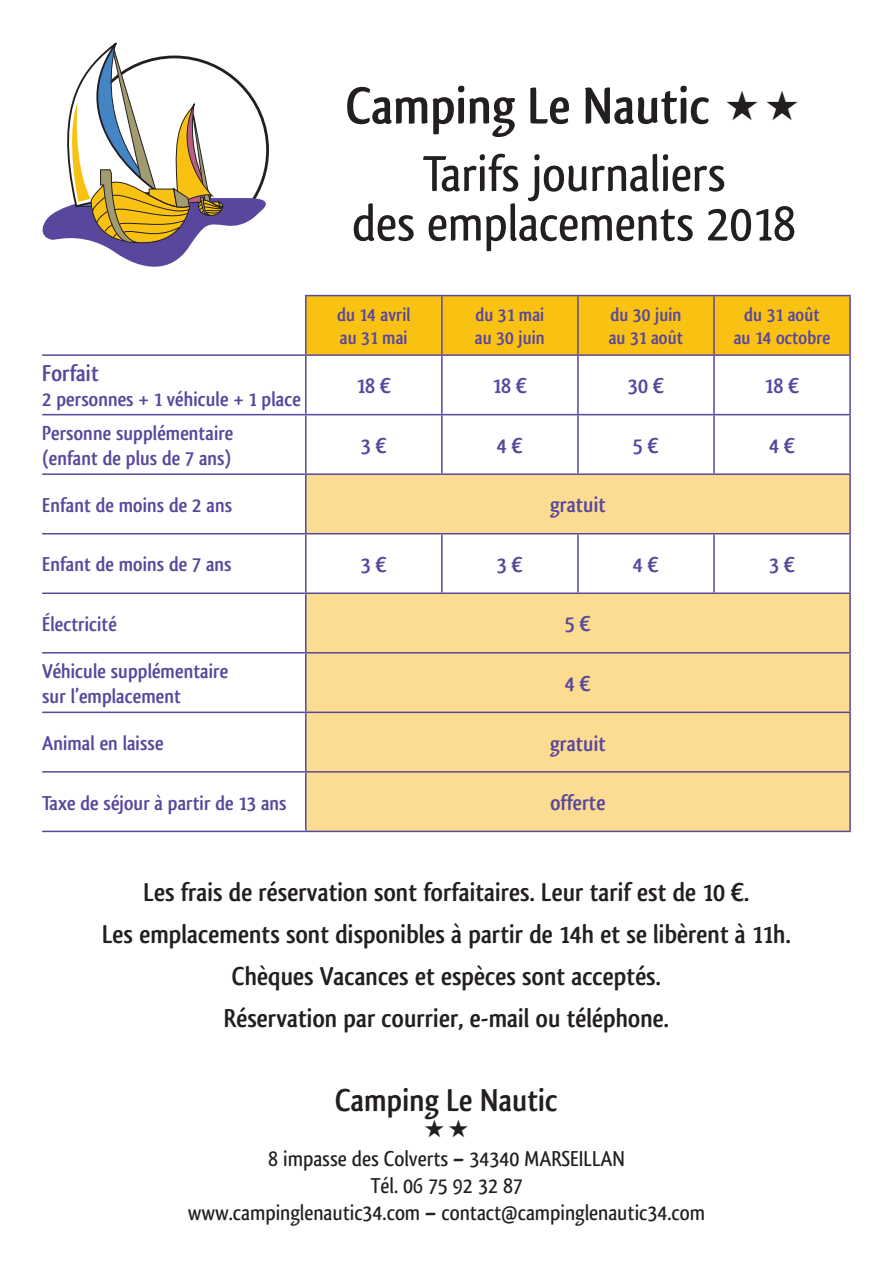
<style>
.page{position:relative;width:893px;height:1263px;background:#fff}
.page>*{position:absolute;margin:0;border:0;box-sizing:border-box;transform-origin:0 0}
.t1{font:700 54px "Qlassik";color:#231f20}
.t2{font:500 52.5px/49.5px "Qlassik";color:#231f20;text-align:center}
.t3{font:700 33px "Qlassik";color:#231f20}
.t4{font:700 27px "Qlassik";color:#231f20}
.t5{font:700 24px "Qlassik";color:#59479d}
.t6{font:500 22.5px "Qlassik";color:#231f20}
.t7{font:700 22.5px "Qlassik";color:#59479d}
.t8{font:700 21px/25.2px "Qlassik";color:#59479d}
.t9{font:700 19.5px/23.4px "Qlassik";color:#59479d}
</style>
<div class="page">
<div style="left:307px;top:296px;width:542px;height:58px;background:#f9c212"></div>
<svg style="left:307px;top:475px;width:542px;height:356px;fill:#fcdc91"></svg>
<hr style="left:305px;top:295px;width:137px;height:1px;background:#59479d">
<hr style="left:305px;top:296px;width:2px;height:58px;background:#59479d">
<hr style="left:442px;top:295px;width:136px;height:1px;background:#59479d">
<hr style="left:441px;top:296px;width:2px;height:58px;background:#59479d">
<hr style="left:578px;top:295px;width:136px;height:1px;background:#59479d">
<hr style="left:577px;top:296px;width:2px;height:58px;background:#59479d">
<hr style="left:714px;top:295px;width:137px;height:1px;background:#59479d">
<hr style="left:713px;top:296px;width:2px;height:58px;background:#59479d">
<hr style="left:849px;top:296px;width:2px;height:58px;background:#59479d">
<hr style="left:42px;top:354px;width:264px;height:2px;background:#59479d">
<hr style="left:306px;top:354px;width:136px;height:2px;background:#59479d">
<hr style="left:305px;top:356px;width:2px;height:58px;background:#59479d">
<hr style="left:442px;top:354px;width:136px;height:2px;background:#59479d">
<hr style="left:441px;top:356px;width:2px;height:58px;background:#59479d">
<hr style="left:578px;top:354px;width:136px;height:2px;background:#59479d">
<hr style="left:577px;top:356px;width:2px;height:58px;background:#59479d">
<hr style="left:714px;top:354px;width:137px;height:2px;background:#59479d">
<hr style="left:713px;top:356px;width:2px;height:58px;background:#59479d">
<hr style="left:849px;top:356px;width:2px;height:58px;background:#59479d">
<hr style="left:42px;top:414px;width:264px;height:1px;background:#59479d">
<hr style="left:306px;top:414px;width:136px;height:1px;background:#59479d">
<hr style="left:305px;top:415px;width:2px;height:58px;background:#59479d">
<hr style="left:442px;top:414px;width:136px;height:1px;background:#59479d">
<hr style="left:441px;top:415px;width:2px;height:58px;background:#59479d">
<hr style="left:578px;top:414px;width:136px;height:1px;background:#59479d">
<hr style="left:577px;top:415px;width:2px;height:58px;background:#59479d">
<hr style="left:714px;top:414px;width:137px;height:1px;background:#59479d">
<hr style="left:713px;top:415px;width:2px;height:58px;background:#59479d">
<hr style="left:849px;top:415px;width:2px;height:58px;background:#59479d">
<hr style="left:42px;top:473px;width:264px;height:2px;background:#59479d">
<hr style="left:306px;top:473px;width:136px;height:2px;background:#59479d">
<hr style="left:305px;top:475px;width:2px;height:58px;background:#59479d">
<hr style="left:442px;top:473px;width:136px;height:2px;background:#59479d">
<hr style="left:578px;top:473px;width:136px;height:2px;background:#59479d">
<hr style="left:714px;top:473px;width:137px;height:2px;background:#59479d">
<hr style="left:849px;top:475px;width:2px;height:58px;background:#59479d">
<hr style="left:42px;top:533px;width:264px;height:1px;background:#59479d">
<hr style="left:306px;top:533px;width:136px;height:1px;background:#59479d">
<hr style="left:305px;top:534px;width:2px;height:58px;background:#59479d">
<hr style="left:442px;top:533px;width:136px;height:1px;background:#59479d">
<hr style="left:441px;top:534px;width:2px;height:58px;background:#59479d">
<hr style="left:578px;top:533px;width:136px;height:1px;background:#59479d">
<hr style="left:577px;top:534px;width:2px;height:58px;background:#59479d">
<hr style="left:714px;top:533px;width:137px;height:1px;background:#59479d">
<hr style="left:713px;top:534px;width:2px;height:58px;background:#59479d">
<hr style="left:849px;top:534px;width:2px;height:58px;background:#59479d">
<hr style="left:42px;top:592px;width:264px;height:2px;background:#59479d">
<hr style="left:306px;top:592px;width:136px;height:2px;background:#59479d">
<hr style="left:305px;top:594px;width:2px;height:58px;background:#59479d">
<hr style="left:442px;top:592px;width:136px;height:2px;background:#59479d">
<hr style="left:578px;top:592px;width:136px;height:2px;background:#59479d">
<hr style="left:714px;top:592px;width:137px;height:2px;background:#59479d">
<hr style="left:849px;top:594px;width:2px;height:58px;background:#59479d">
<hr style="left:42px;top:652px;width:264px;height:1px;background:#59479d">
<hr style="left:306px;top:652px;width:136px;height:1px;background:#59479d">
<hr style="left:305px;top:653px;width:2px;height:58px;background:#59479d">
<hr style="left:442px;top:652px;width:136px;height:1px;background:#59479d">
<hr style="left:578px;top:652px;width:136px;height:1px;background:#59479d">
<hr style="left:714px;top:652px;width:137px;height:1px;background:#59479d">
<hr style="left:849px;top:653px;width:2px;height:58px;background:#59479d">
<hr style="left:42px;top:711px;width:264px;height:2px;background:#59479d">
<hr style="left:306px;top:711px;width:136px;height:2px;background:#59479d">
<hr style="left:305px;top:713px;width:2px;height:58px;background:#59479d">
<hr style="left:442px;top:711px;width:136px;height:2px;background:#59479d">
<hr style="left:578px;top:711px;width:136px;height:2px;background:#59479d">
<hr style="left:714px;top:711px;width:137px;height:2px;background:#59479d">
<hr style="left:849px;top:713px;width:2px;height:58px;background:#59479d">
<hr style="left:42px;top:771px;width:264px;height:2px;background:#59479d">
<hr style="left:306px;top:771px;width:136px;height:2px;background:#59479d">
<hr style="left:305px;top:773px;width:2px;height:58px;background:#59479d">
<hr style="left:442px;top:771px;width:136px;height:2px;background:#59479d">
<hr style="left:578px;top:771px;width:136px;height:2px;background:#59479d">
<hr style="left:714px;top:771px;width:137px;height:2px;background:#59479d">
<hr style="left:849px;top:773px;width:2px;height:58px;background:#59479d">
<hr style="left:42px;top:831px;width:264px;height:1px;background:#59479d">
<hr style="left:306px;top:831px;width:136px;height:1px;background:#59479d">
<hr style="left:442px;top:831px;width:136px;height:1px;background:#59479d">
<hr style="left:578px;top:831px;width:136px;height:1px;background:#59479d">
<hr style="left:714px;top:831px;width:137px;height:1px;background:#59479d">
<svg style="left:43px;top:43px;width:226px;height:224px"></svg>
<p class="t1" style="left:346px;top:74px;width:366px">Camping Le Nautic</p>
<p class="t2" style="left:352px;top:149px;width:445px">Tarifs journaliers<br>des emplacements 2018</p>
<p class="t5" style="left:42px;top:359px;width:58px">Forfait</p>
<p class="t8" style="left:42px;top:387px;width:260px">2 personnes + 1 véhicule + 1 place</p>
<p class="t8" style="left:42px;top:420px;width:193px">Personne supplémentaire (enfant de plus de 7 ans)</p>
<p class="t9" style="left:337px;top:303px;width:75px">du 14 avril au 31 mai</p>
<p class="t9" style="left:475px;top:303px;width:71px">du 31 mai au 30 juin</p>
<p class="t9" style="left:609px;top:303px;width:76px">du 30 juin au 31 août</p>
<p class="t9" style="left:734px;top:303px;width:98px;text-align:center">du 31 août au 14 octobre</p>
<p class="t7" style="left:356px;top:373px;width:36px">18 €</p>
<p class="t7" style="left:492px;top:373px;width:36px">18 €</p>
<p class="t7" style="left:628px;top:373px;width:38px">30 €</p>
<p class="t7" style="left:765px;top:373px;width:36px">18 €</p>
<p class="t7" style="left:361px;top:432px;width:28px">3 €</p>
<p class="t7" style="left:497px;top:432px;width:28px">4 €</p>
<p class="t7" style="left:633px;top:432px;width:28px">5 €</p>
<p class="t7" style="left:769px;top:432px;width:28px">4 €</p>
<p class="t8" style="left:42px;top:492px;width:192px">Enfant de moins de 2 ans</p>
<p class="t7" style="left:550px;top:492px;width:57px">gratuit</p>
<p class="t8" style="left:42px;top:552px;width:191px">Enfant de moins de 7 ans</p>
<p class="t7" style="left:361px;top:551px;width:28px">3 €</p>
<p class="t7" style="left:497px;top:551px;width:28px">3 €</p>
<p class="t7" style="left:633px;top:551px;width:28px">4 €</p>
<p class="t7" style="left:769px;top:551px;width:28px">3 €</p>
<p class="t8" style="left:42px;top:611px;width:76px">Électricité</p>
<p class="t7" style="left:565px;top:611px;width:28px">5 €</p>
<p class="t8" style="left:42px;top:658px;width:188px">Véhicule supplémentaire sur l’emplacement</p>
<p class="t7" style="left:565px;top:670px;width:28px">4 €</p>
<p class="t8" style="left:42px;top:730px;width:123px">Animal en laisse</p>
<p class="t7" style="left:550px;top:730px;width:57px">gratuit</p>
<p class="t8" style="left:42px;top:790px;width:246px">Taxe de séjour à partir de 13 ans</p>
<p class="t7" style="left:550px;top:789px;width:57px">offerte</p>
<p class="t4" style="left:144px;top:876px;width:607px">Les frais de réservation sont forfaitaires. Leur tarif est de 10 €.</p>
<p class="t4" style="left:102px;top:918px;width:690px">Les emplacements sont disponibles à partir de 14h et se libèrent à 11h.</p>
<p class="t4" style="left:232px;top:960px;width:431px">Chèques Vacances et espèces sont acceptés.</p>
<p class="t4" style="left:224px;top:1002px;width:447px">Réservation par courrier, e-mail ou téléphone.</p>
<p class="t3" style="left:335px;top:1081px;width:224px">Camping Le Nautic</p>
<p class="t6" style="left:268px;top:1146px;width:358px">8 impasse des Colverts – 34340 MARSEILLAN</p>
<p class="t6" style="left:370px;top:1173px;width:154px">Tél. 06 75 92 32 87</p>
<p class="t6" style="left:188px;top:1200px;width:519px">www.campinglenautic34.com – contact@campinglenautic34.com</p>
</div>
